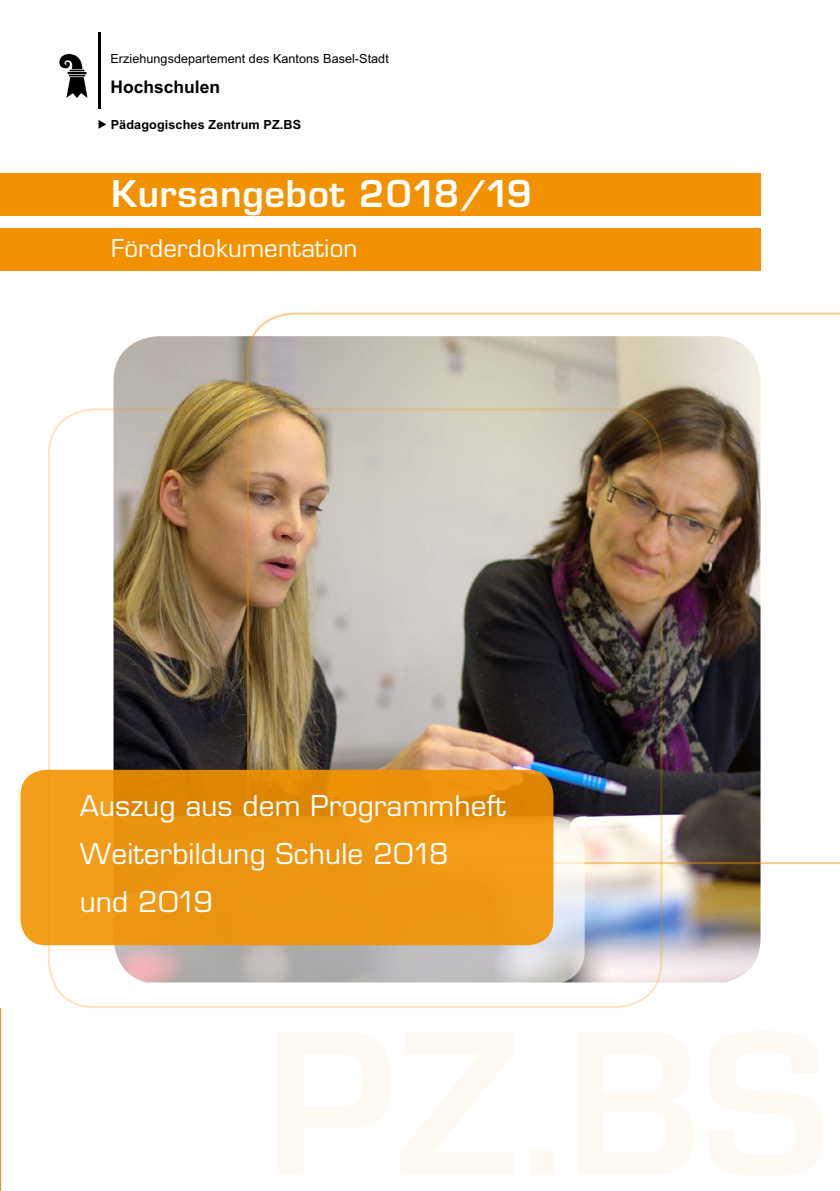
<style>
.page{position:relative;width:840px;height:1191px;background:#fff}
.page>*{position:absolute;margin:0;border:0;box-sizing:border-box;transform-origin:0 0}
.t1{font:600 36px "Eurostile LT";letter-spacing:.02em;color:#fff}
.t2{font:28px/48px "Eurostile LT";letter-spacing:.005em;color:#fff}
.t3{font:24px "Eurostile LT";letter-spacing:.01em;color:#fff}
.t4{font:700 17.4px "Arial";color:#000}
.t5{font:12.6px "Arial";letter-spacing:.005em;color:#000}
.t6{font:700 12.6px "Arial";letter-spacing:.01em;color:#000}
</style>
<div class="page">
<div style="left:0;top:173px;width:760px;height:43px;background:#f39200"></div>
<div style="left:0;top:228px;width:760px;height:42px;background:#f39200"></div>
<svg style="left:59px;top:54px;width:28px;height:44px"></svg>
<hr style="left:98px;top:32px;width:3px;height:77px;background:#000">
<svg style="left:98px;top:120px;width:8px;height:9px"></svg>
<img style="left:113px;top:336px;width:647px;height:646px">
<img style="left:247px;top:313px;width:592px;height:551px">
<svg style="left:277px;top:1032px;width:113px;height:142px"></svg>
<svg style="left:400px;top:1032px;width:114px;height:142px"></svg>
<div style="left:529px;top:1149px;width:24px;height:25px;background:#fef9f3"></div>
<svg style="left:577px;top:1032px;width:116px;height:142px"></svg>
<svg style="left:708px;top:1031px;width:114px;height:145px"></svg>
<svg style="left:68px;top:816px;width:516px;height:168px"></svg>
<svg style="left:20px;top:770px;width:533px;height:175px;background:#ec9411"></svg>
<p class="t5" style="left:110px;top:50px;width:280px">Erziehungsdepartement des Kantons Basel-Stadt</p>
<p class="t4" style="left:110px;top:76px;width:111px">Hochschulen</p>
<p class="t6" style="left:111px;top:116px;width:192px">Pädagogisches Zentrum PZ.BS</p>
<p class="t1" style="left:111px;top:172px;width:422px">Kursangebot 2018/19</p>
<p class="t3" style="left:111px;top:234px;width:248px">Förderdokumentation</p>
<p class="t2" style="left:80px;top:782px;width:427px">Auszug aus dem Programmheft<br>Weiterbildung Schule 2018<br>und 2019</p>
</div>
